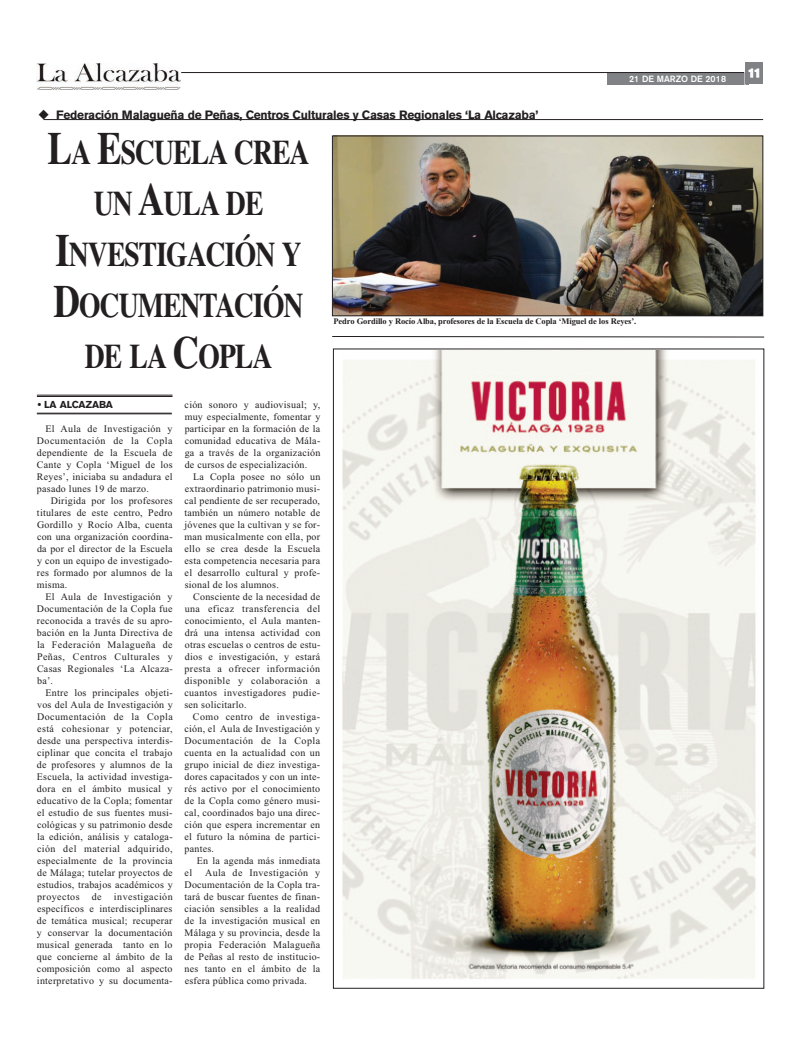
<style>
.page{position:relative;width:800px;height:1049px;background:#fff}
.page>*{position:absolute;margin:0;border:0;box-sizing:border-box;transform-origin:0 0}
.t1{font:700 34.5px/51px "Times";letter-spacing:-.035em;color:#231f20;text-align:center;scale:.8 1}
.t2{font:700 12px "Akzidenz Grotesk BE";letter-spacing:-.015em;color:#231f20}
.t3{font:700 12px "Akzidenz Grotesk BE";color:#fff}
.t4{font:10px/12px "Times New Roman";letter-spacing:.025em;color:#231f20;text-align:justify}
.t5{font:10px "Times New Roman";letter-spacing:.045em;color:#231f20}
.t6{font:700 10px "Akzidenz Grotesk BE";color:#231f20}
.t7{font:500 9px "Akzidenz Grotesk BE";color:#fff}
.t8{font:700 8.5px "Times New Roman";letter-spacing:-.01em;color:#231f20}
.s1{font-size:46px}
</style>
<div class="page">
<hr style="left:44px;top:119px;width:719px;height:1px;background:#231f20">
<img style="left:334px;top:138px;width:427px;height:176px">
<div style="left:332px;top:136px;width:431px;height:180px;border:1px solid #231f20"></div>
<hr style="left:37px;top:395px;width:135px;height:1px;background:#231f20">
<hr style="left:37px;top:396px;width:135px;height:1px;background:#231f20">
<hr style="left:37px;top:413px;width:135px;height:1px;background:#231f20">
<hr style="left:37px;top:414px;width:135px;height:1px;background:#231f20">
<div style="left:607px;top:73px;width:141px;height:11px;background:#808285"></div>
<hr style="left:181px;top:72px;width:563px;height:1px;background:#231f20">
<svg style="left:745px;top:63px;width:18px;height:21px"></svg>
<svg style="left:744px;top:68px;width:14px;height:17px"></svg>
<div style="left:37px;top:60px;width:144px;height:31px;background:linear-gradient(to right,#fff,#fff)"></div>
<img style="left:37px;top:64px;width:143px;height:25px">
<img style="left:342px;top:351px;width:414px;height:628px">
<svg style="left:332px;top:336px;width:432px;height:1px"></svg>
<p class="t7" style="left:629px;top:76px;width:98px">21 DE MARZO DE 2018</p>
<p class="t2" style="left:38px;top:110px;width:502px">◆ Federación Malagueña de Peñas, Centros Culturales y Casas Regionales ‘La Alcazaba’</p>
<p class="t1" style="left:48px;top:127px;width:329px"><span class="s1">L</span>A <span class="s1">E</span>SCUELA CREA<br>UN <span class="s1">A</span>ULA DE<br><span class="s1">I</span>NVESTIGACIÓN Y<br><span class="s1">D</span>OCUMENTACIÓN<br>DE LA <span class="s1">C</span>OPLA</p>
<p class="t8" style="left:333px;top:316px;width:304px">Pedro Gordillo y Rocío Alba, profesores de la Escuela de Copla ‘Miguel de los Reyes’.</p>
<p class="t6" style="left:38px;top:400px;width:77px">• LA ALCAZABA</p>
<p class="t4" style="left:45px;top:423px;width:129px">El Aula de Investigación y</p>
<p class="t5" style="left:37px;top:435px;width:137px">Documentación de la Copla</p>
<p class="t4" style="left:37px;top:447px;width:137px">dependiente de la Escuela de</p>
<p class="t4" style="left:37px;top:459px;width:137px">Cante y Copla ‘Miguel de los</p>
<p class="t4" style="left:37px;top:471px;width:137px">Reyes’, iniciaba su andadura el</p>
<p class="t4" style="left:37px;top:483px;width:113px">pasado lunes 19 de marzo.</p>
<p class="t4" style="left:51px;top:495px;width:123px">Dirigida por los profesores</p>
<p class="t4" style="left:37px;top:507px;width:137px">titulares de este centro, Pedro</p>
<p class="t4" style="left:37px;top:519px;width:137px">Gordillo y Rocío Alba, cuenta</p>
<p class="t4" style="left:37px;top:531px;width:137px">con una organización coordina-</p>
<p class="t4" style="left:37px;top:543px;width:137px">da por el director de la Escuela</p>
<p class="t4" style="left:37px;top:555px;width:137px">y con un equipo de investigado-</p>
<p class="t4" style="left:37px;top:567px;width:137px">res formado por alumnos de la</p>
<p class="t4" style="left:37px;top:579px;width:32px">misma.</p>
<p class="t4" style="left:45px;top:591px;width:129px">El Aula de Investigación y</p>
<p class="t4" style="left:37px;top:603px;width:137px">Documentación de la Copla fue</p>
<p class="t4" style="left:37px;top:615px;width:137px">reconocida a través de su apro-</p>
<p class="t4" style="left:37px;top:627px;width:137px">bación en la Junta Directiva de</p>
<p class="t5" style="left:37px;top:639px;width:137px">la Federación Malagueña de</p>
<p class="t5" style="left:37px;top:651px;width:137px">Peñas, Centros Culturales y</p>
<p class="t4" style="left:37px;top:663px;width:137px">Casas Regionales ‘La Alcaza-</p>
<p class="t4" style="left:37px;top:675px;width:18px">ba’.</p>
<p class="t4" style="left:46px;top:687px;width:129px">Entre los principales objeti-</p>
<p class="t4" style="left:37px;top:699px;width:137px">vos del Aula de Investigación y</p>
<p class="t5" style="left:37px;top:711px;width:137px">Documentación de la Copla</p>
<p class="t5" style="left:37px;top:723px;width:137px">está cohesionar y potenciar,</p>
<p class="t4" style="left:37px;top:735px;width:137px">desde una perspectiva interdis-</p>
<p class="t4" style="left:37px;top:747px;width:137px">ciplinar que concita el trabajo</p>
<p class="t4" style="left:37px;top:759px;width:137px">de profesores y alumnos de la</p>
<p class="t4" style="left:37px;top:771px;width:137px">Escuela, la actividad investiga-</p>
<p class="t4" style="left:37px;top:783px;width:137px">dora en el ámbito musical y</p>
<p class="t4" style="left:37px;top:795px;width:137px">educativo de la Copla; fomentar</p>
<p class="t4" style="left:37px;top:807px;width:137px">el estudio de sus fuentes musi-</p>
<p class="t4" style="left:37px;top:819px;width:137px">cológicas y su patrimonio desde</p>
<p class="t4" style="left:37px;top:831px;width:137px">la edición, análisis y cataloga-</p>
<p class="t5" style="left:37px;top:843px;width:137px">ción del material adquirido,</p>
<p class="t4" style="left:37px;top:855px;width:137px">especialmente de la provincia</p>
<p class="t4" style="left:37px;top:867px;width:137px">de Málaga; tutelar proyectos de</p>
<p class="t4" style="left:37px;top:879px;width:137px">estudios, trabajos académicos y</p>
<p class="t5" style="left:37px;top:891px;width:137px">proyectos de investigación</p>
<p class="t4" style="left:37px;top:903px;width:137px">específicos e interdisciplinares</p>
<p class="t4" style="left:37px;top:915px;width:137px">de temática musical; recuperar</p>
<p class="t4" style="left:37px;top:927px;width:137px">y conservar la documentación</p>
<p class="t4" style="left:37px;top:939px;width:137px">musical generada tanto en lo</p>
<p class="t4" style="left:37px;top:951px;width:137px">que concierne al ámbito de la</p>
<p class="t4" style="left:37px;top:963px;width:137px">composición como al aspecto</p>
<p class="t4" style="left:37px;top:975px;width:137px">interpretativo y su documenta-</p>
<p class="t4" style="left:185px;top:399px;width:137px">ción sonoro y audiovisual; y,</p>
<p class="t4" style="left:185px;top:411px;width:137px">muy especialmente, fomentar y</p>
<p class="t4" style="left:185px;top:423px;width:137px">participar en la formación de la</p>
<p class="t4" style="left:185px;top:435px;width:137px">comunidad educativa de Mála-</p>
<p class="t4" style="left:185px;top:447px;width:137px">ga a través de la organización</p>
<p class="t4" style="left:185px;top:459px;width:124px">de cursos de especialización.</p>
<p class="t4" style="left:193px;top:471px;width:129px">La Copla posee no sólo un</p>
<p class="t4" style="left:185px;top:483px;width:137px">extraordinario patrimonio musi-</p>
<p class="t4" style="left:184px;top:495px;width:137px">cal pendiente de ser recuperado,</p>
<p class="t4" style="left:184px;top:507px;width:137px">también un número notable de</p>
<p class="t4" style="left:184px;top:519px;width:137px">jóvenes que la cultivan y se for-</p>
<p class="t4" style="left:184px;top:531px;width:137px">man musicalmente con ella, por</p>
<p class="t4" style="left:184px;top:543px;width:137px">ello se crea desde la Escuela</p>
<p class="t4" style="left:184px;top:555px;width:137px">esta competencia necesaria para</p>
<p class="t4" style="left:184px;top:567px;width:137px">el desarrollo cultural y profe-</p>
<p class="t4" style="left:185px;top:579px;width:96px">sional de los alumnos.</p>
<p class="t4" style="left:193px;top:591px;width:129px">Consciente de la necesidad de</p>
<p class="t5" style="left:185px;top:603px;width:137px">una eficaz transferencia del</p>
<p class="t4" style="left:185px;top:615px;width:137px">conocimiento, el Aula manten-</p>
<p class="t4" style="left:185px;top:627px;width:137px">drá una intensa actividad con</p>
<p class="t4" style="left:185px;top:639px;width:137px">otras escuelas o centros de estu-</p>
<p class="t4" style="left:185px;top:651px;width:137px">dios e investigación, y estará</p>
<p class="t5" style="left:184px;top:663px;width:137px">presta a ofrecer información</p>
<p class="t5" style="left:184px;top:675px;width:137px">disponible y colaboración a</p>
<p class="t4" style="left:184px;top:687px;width:137px">cuantos investigadores pudie-</p>
<p class="t4" style="left:184px;top:699px;width:64px">sen solicitarlo.</p>
<p class="t5" style="left:193px;top:711px;width:129px">Como centro de investiga-</p>
<p class="t4" style="left:184px;top:723px;width:137px">ción, el Aula de Investigación y</p>
<p class="t5" style="left:184px;top:735px;width:137px">Documentación de la Copla</p>
<p class="t4" style="left:184px;top:747px;width:137px">cuenta en la actualidad con un</p>
<p class="t4" style="left:184px;top:759px;width:137px">grupo inicial de diez investiga-</p>
<p class="t4" style="left:184px;top:771px;width:137px">dores capacitados y con un inte-</p>
<p class="t4" style="left:184px;top:783px;width:137px">rés activo por el conocimiento</p>
<p class="t4" style="left:184px;top:795px;width:137px">de la Copla como género musi-</p>
<p class="t4" style="left:184px;top:807px;width:137px">cal, coordinados bajo una direc-</p>
<p class="t4" style="left:184px;top:819px;width:137px">ción que espera incrementar en</p>
<p class="t4" style="left:184px;top:831px;width:137px">el futuro la nómina de partici-</p>
<p class="t4" style="left:184px;top:843px;width:31px">pantes.</p>
<p class="t4" style="left:197px;top:855px;width:125px">En la agenda más inmediata</p>
<p class="t4" style="left:184px;top:867px;width:9px">el</p>
<p class="t4" style="left:184px;top:867px;width:137px;text-indent:20px">Aula de Investigación y Documentación de la Copla tra&shy;tará de buscar fuentes de finan&shy;ciación sensibles a la realidad de la investigación musical en Málaga y su provincia, desde la propia Federación Malagueña de Peñas al resto de institucio&shy;nes tanto en el ámbito de la esfera pública como privada.</p>
<p class="t3" style="left:747px;top:68px;width:14px">11</p>
</div>
